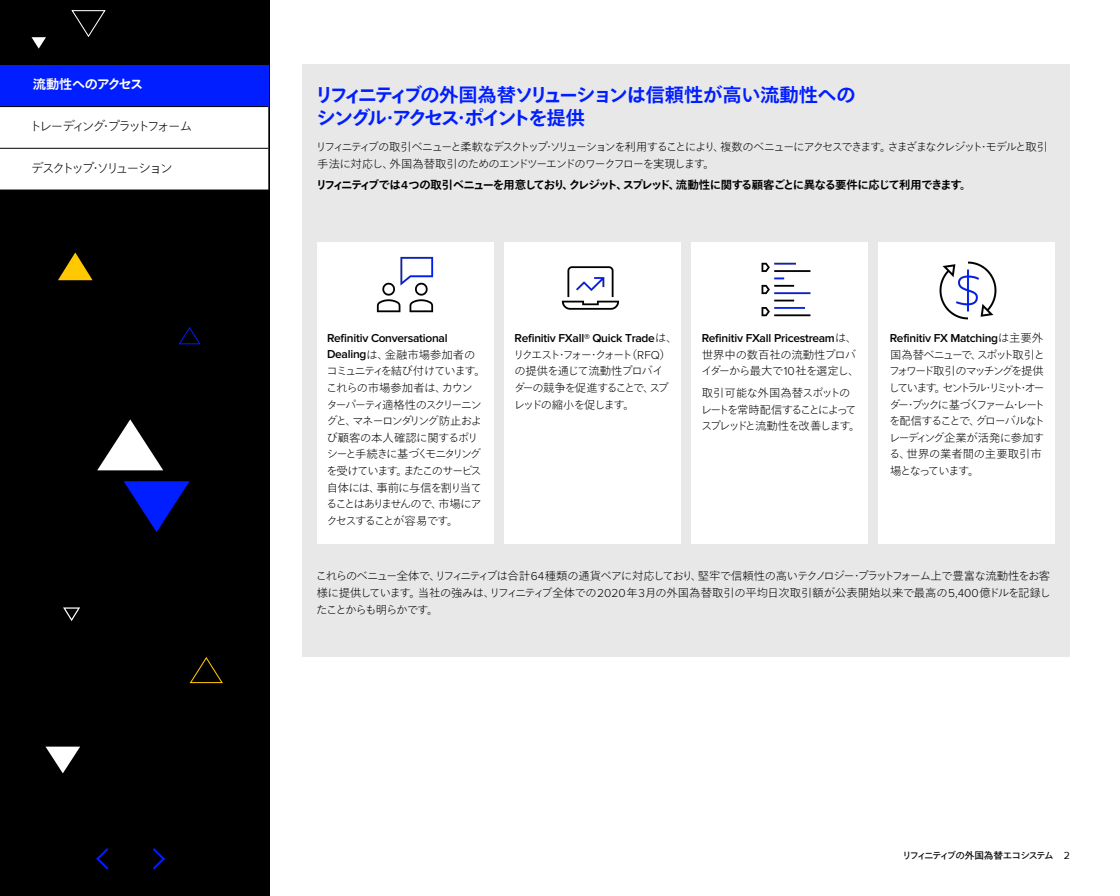
<style>
.page{position:relative;width:1120px;height:896px;background:#fff}
.page>*{position:absolute;margin:0;border:0;box-sizing:border-box;transform-origin:0 0}
.t1{font:700 19.25px/23.1px "Tazugane Gothic Std N";letter-spacing:-.095em;color:#001eff}
.t2{font:100 13.12px "Tazugane Gothic Std N";letter-spacing:-.24em;color:#000}
.t3{font:100 13.12px "Tazugane Gothic Std N";letter-spacing:-.205em;color:#000}
.t4{font:700 13.12px "Tazugane Gothic Std N";letter-spacing:-.06em;color:#fff}
.t5{font:600 11.9px "Proxima Nova";letter-spacing:-.02em;color:#000}
.t6{font:100 11.38px/16.6px "Tazugane Gothic Std N";letter-spacing:-.115em;color:#000}
.t7{font:100 11.38px/16.6px "Tazugane Gothic Std N";letter-spacing:-.15em;color:#000}
.t8{font:100 11.38px/16.6px "Tazugane Gothic Std N";letter-spacing:-.135em;color:#000}
.t9{font:700 11.38px "Tazugane Gothic Std N";letter-spacing:-.1em;color:#000}
.t10{font:100 11.38px/16.6px "Tazugane Gothic Std N";letter-spacing:-.045em;color:#000}
.t11{font:9.62px "Tazugane Gothic Std N";letter-spacing:-.15em;color:#000}
.s1{font-family:"Proxima Nova";font-weight:600;font-size:11.9px}
.s2{font-family:"Tazugane Gothic Std N";font-weight:100;font-size:11.38px}
.s3{font-family:"Proxima Nova";font-weight:300;font-size:11.9px}
.s4{font-family:"Proxima Nova";font-size:10.5px}
</style>
<div class="page">
<div style="left:302px;top:65px;width:768px;height:592px;background:#e8e8e8"></div>
<div style="left:317px;top:242px;width:176px;height:302px;background:#fff"></div>
<div style="left:504px;top:242px;width:177px;height:302px;background:#fff"></div>
<div style="left:691px;top:242px;width:177px;height:302px;background:#fff"></div>
<div style="left:878px;top:242px;width:177px;height:302px;background:#fff"></div>
<img style="left:377px;top:257px;width:57px;height:56px">
<img style="left:562px;top:266px;width:58px;height:44px">
<img style="left:761px;top:262px;width:50px;height:55px">
<img style="left:939px;top:262px;width:58px;height:57px">
<div style="left:0;top:0;width:269px;height:896px;background:#000"></div>
<div style="left:0;top:65px;width:268px;height:42px;background:#001eff"></div>
<div style="left:0;top:107px;width:268px;height:83px;background:#fff"></div>
<hr style="left:0;top:106px;width:268px;height:1px;background:#000">
<hr style="left:0;top:148px;width:268px;height:1px;background:#000">
<svg style="left:96px;top:848px;width:12px;height:22px"></svg>
<svg style="left:153px;top:848px;width:12px;height:22px"></svg>
<svg style="left:71px;top:10px;width:35px;height:27px"></svg>
<svg style="left:124px;top:481px;width:66px;height:51px"></svg>
<svg style="left:97px;top:419px;width:66px;height:51px"></svg>
<svg style="left:189px;top:657px;width:34px;height:27px"></svg>
<svg style="left:46px;top:747px;width:34px;height:26px"></svg>
<svg style="left:32px;top:37px;width:14px;height:12px"></svg>
<svg style="left:178px;top:327px;width:23px;height:18px"></svg>
<svg style="left:63px;top:607px;width:17px;height:14px"></svg>
<svg style="left:58px;top:252px;width:35px;height:28px"></svg>
<p class="t4" style="left:33px;top:75px;width:112px">流動性へのアクセス</p>
<p class="t2" style="left:29px;top:117px;width:165px">トレーディング・プラットフォーム</p>
<p class="t3" style="left:31px;top:159px;width:144px">デスクトップ・ソリューション</p>
<h1 class="t1" style="left:315px;top:85px;width:543px">リフィニティブの外国為替ソリューションは信頼性が高い流動性へのシングル・アクセス・ポイントを提供</h1>
<p class="t8" style="left:316px;top:139px;width:734px">リフィニティブの取引ベニューと柔軟なデスクトップ・ソリューションを利用することにより、複数のベニューにアクセスできます。さまざまなクレジット・モデルと取引手法に対応し、外国為替取引のためのエンドツーエンドのワークフローを実現します。</p>
<p class="t9" style="left:316px;top:177px;width:657px">リフィニティブでは<span class="s1">4</span>つの取引ベニューを用意しており、クレジット、スプレッド、流動性に関する顧客ごとに異なる要件に応じて利用できます。</p>
<p class="t5" style="left:327px;top:331px;width:122px">Refinitiv Conversational</p>
<p class="t6" style="left:326px;top:347px;width:161px"><span class="s1">Dealing</span>は、金融市場参加者のコミュニティを結び付けています。これらの市場参加者は、カウンターパーティ適格性のスクリーニングと、マネーロンダリング防止および顧客の本人確認に関するポリシーと手続きに基づくモニタリングを受けています。またこのサービス自体には、事前に与信を割り当てることはありませんので、市場にアクセスすることが容易です。</p>
<p class="t5" style="left:515px;top:331px;width:164px">Refinitiv FXall® Quick Trade<span class="s2">は、</span></p>
<p class="t6" style="left:513px;top:347px;width:160px">リクエスト・フォー・クォート（<span class="s3">RFQ</span>）の提供を通じて流動性プロバイダーの競争を促進することで、スプレッドの縮小を促します。</p>
<p class="t5" style="left:702px;top:331px;width:157px">Refinitiv FXall Pricestream<span class="s2">は、</span></p>
<p class="t10" style="left:701px;top:347px;width:160px">世界中の数百社の流動性プロバイダーから最大で<span class="s3">10</span>社を選定し、</p>
<p class="t6" style="left:701px;top:385px;width:161px">取引可能な外国為替スポットのレートを常時配信することによってスプレッドと流動性を改善します。</p>
<p class="t5" style="left:890px;top:331px;width:155px">Refinitiv FX Matching<span class="s2">は主要外</span></p>
<p class="t7" style="left:889px;top:347px;width:158px">国為替ベニューで、スポット取引とフォワード取引のマッチングを提供しています。セントラル・リミット・オーダー・ブックに基づくファーム・レートを配信することで、グローバルなトレーディング企業が活発に参加する、世界の業者間の主要取引市場となっています。</p>
<p class="t6" style="left:316px;top:568px;width:737px;text-align:justify">これらのベニュー全体で、リフィニティブは合計<span class="s3">64</span>種類の通貨ペアに対応しており、堅牢で信頼性の高いテクノロジー・プラットフォーム上で豊富な流動性をお客様に提供しています。当社の強みは、リフィニティブ全体での<span class="s3">2020</span>年<span class="s3">3</span>月の外国為替取引の平均日次取引額が公表開始以来で最高の<span class="s3">5,400</span>億ドルを記録したことからも明らかです。</p>
<p class="t11" style="left:902px;top:848px;width:169px">リフィニティブの外国為替エコシステム <span class="s4">2</span></p>
</div>
